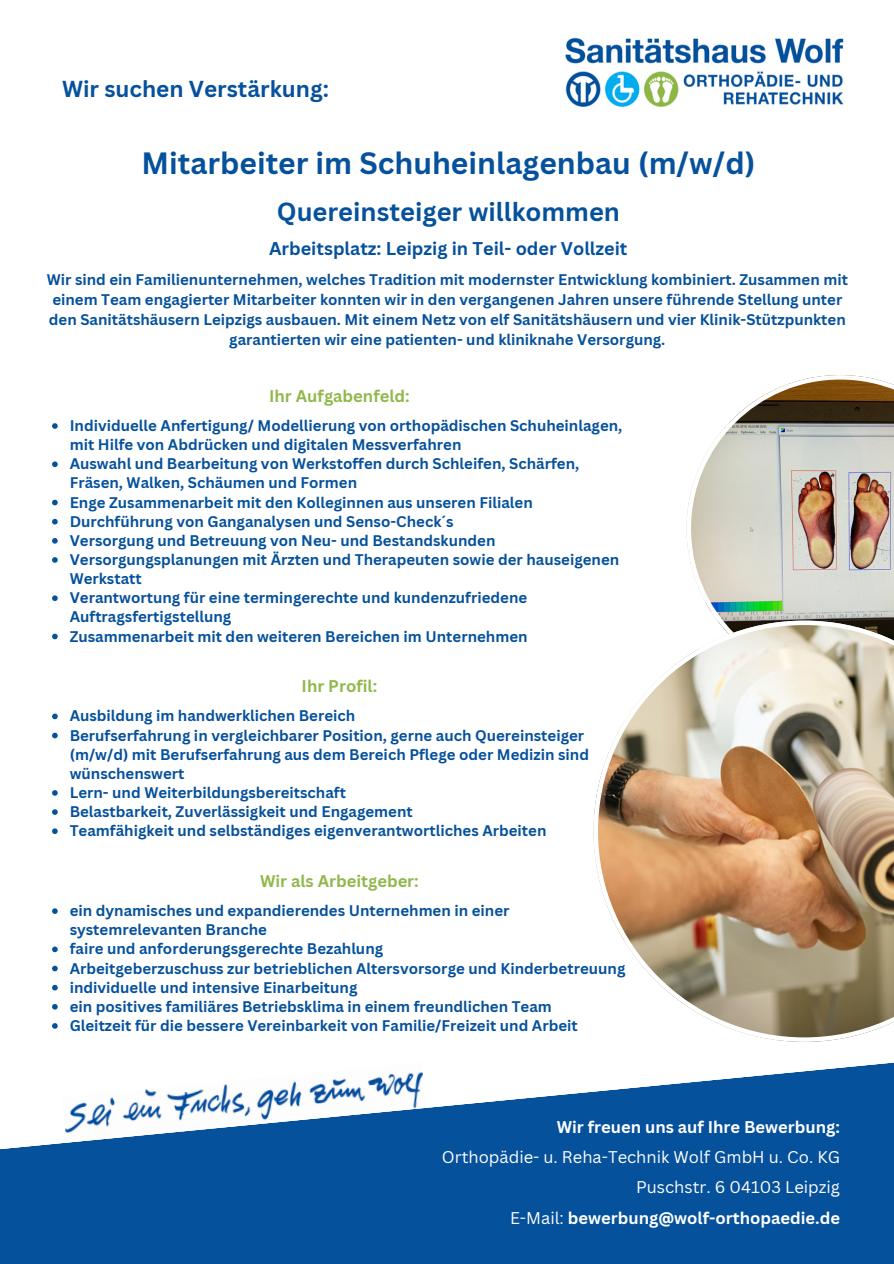
<style>
.page{position:relative;width:894px;height:1264px;background:#fff}
.page>*{position:absolute;margin:0;border:0;box-sizing:border-box;transform-origin:0 0}
.t1{font:700 30px "Canva Sans";color:#06519c}
.t2{font:700 25.5px "Canva Sans";color:#06519c}
.t3{font:700 22.5px "Canva Sans";color:#06519c}
.t4{font:700 18px "Canva Sans";color:#06519c}
.t5{font:16.5px/30.3px "Canva Sans";color:#fff;text-align:right}
.t6{font:700 16.5px "Canva Sans";color:#91b84c}
.t7{font:700 15px/19.2px "Canva Sans";color:#06519c}
.s1{font-weight:700}
</style>
<div class="page">
<svg style="left:0;top:1063px;width:893px;height:200px;fill:#06519c"></svg>
<img style="left:565px;top:37px;width:279px;height:70px">
<svg style="left:52px;top:423px;width:6px;height:6px"></svg>
<svg style="left:52px;top:461px;width:6px;height:6px"></svg>
<svg style="left:52px;top:499px;width:6px;height:6px"></svg>
<svg style="left:52px;top:519px;width:6px;height:5px"></svg>
<svg style="left:52px;top:538px;width:6px;height:5px"></svg>
<svg style="left:52px;top:557px;width:6px;height:5px"></svg>
<svg style="left:52px;top:595px;width:6px;height:6px"></svg>
<svg style="left:52px;top:633px;width:6px;height:6px"></svg>
<svg style="left:52px;top:713px;width:6px;height:6px"></svg>
<svg style="left:52px;top:732px;width:6px;height:6px"></svg>
<svg style="left:52px;top:790px;width:6px;height:5px"></svg>
<svg style="left:52px;top:809px;width:6px;height:5px"></svg>
<svg style="left:52px;top:828px;width:6px;height:6px"></svg>
<svg style="left:52px;top:908px;width:6px;height:5px"></svg>
<svg style="left:52px;top:946px;width:6px;height:6px"></svg>
<svg style="left:52px;top:965px;width:6px;height:6px"></svg>
<svg style="left:52px;top:984px;width:6px;height:6px"></svg>
<svg style="left:52px;top:1004px;width:6px;height:5px"></svg>
<svg style="left:52px;top:1023px;width:6px;height:5px"></svg>
<img style="left:686px;top:375px;width:207px;height:245px">
<img style="left:593px;top:620px;width:300px;height:421px">
<p class="t3" style="left:62px;top:73px;width:268px">Wir suchen Verstärkung:</p>
<p class="t1" style="left:141px;top:142px;width:615px">Mitarbeiter im Schuheinlagenbau (m/w/d)</p>
<p class="t2" style="left:277px;top:193px;width:344px">Quereinsteiger willkommen</p>
<p class="t4" style="left:269px;top:236px;width:360px">Arbeitsplatz: Leipzig in Teil- oder Vollzeit</p>
<h3 class="t7" style="left:47px;top:269px;width:802px;line-height:20.2px;text-align:center">Wir sind ein Familienunternehmen, welches Tradition mit modernster Entwicklung kombiniert. Zusammen mit einem Team engagierter Mitarbeiter konnten wir in den vergangenen Jahren unsere führende Stellung unter den Sanitätshäusern Leipzigs ausbauen. Mit einem Netz von elf Sanitätshäusern und vier Klinik-Stützpunkten garantierten wir eine patienten- und kliniknahe Versorgung.</h3>
<h2 class="t6" style="left:269px;top:384px;width:142px">Ihr Aufgabenfeld:</h2>
<h4 class="t7" style="left:70px;top:415px;width:554px">Individuelle Anfertigung/ Modellierung von orthopädischen Schuheinlagen, mit Hilfe von Abdrücken und digitalen Messverfahren</h4>
<p class="t7" style="left:70px;top:454px;width:511px">Auswahl und Bearbeitung von Werkstoffen durch Schleifen, Schärfen,<br>Fräsen, Walken, Schäumen und Formen</p>
<p class="t7" style="left:70px;top:492px;width:464px">Enge Zusammenarbeit mit den Kolleginnen aus unseren Filialen</p>
<p class="t7" style="left:70px;top:511px;width:385px">Durchführung von Ganganalysen und Senso-Check´s</p>
<p class="t7" style="left:70px;top:530px;width:427px">Versorgung und Betreuung von Neu- und Bestandskunden</p>
<p class="t7" style="left:70px;top:549px;width:551px">Versorgungsplanungen mit Ärzten und Therapeuten sowie der hauseigenen<br>Werkstatt</p>
<p class="t7" style="left:70px;top:588px;width:459px">Verantwortung für eine termingerechte und kundenzufriedene<br>Auftragsfertigstellung</p>
<p class="t7" style="left:70px;top:626px;width:459px">Zusammenarbeit mit den weiteren Bereichen im Unternehmen</p>
<p class="t6" style="left:301px;top:674px;width:77px">Ihr Profil:</p>
<p class="t7" style="left:70px;top:706px;width:287px">Ausbildung im handwerklichen Bereich</p>
<p class="t7" style="left:70px;top:725px;width:520px">Berufserfahrung in vergleichbarer Position, gerne auch Quereinsteiger (m/w/d) mit Berufserfahrung aus dem Bereich Pflege oder Medizin sind wünschenswert</p>
<h2 class="t7" style="left:70px;top:782px;width:278px">Lern- und Weiterbildungsbereitschaft</h2>
<p class="t7" style="left:70px;top:801px;width:344px">Belastbarkeit, Zuverlässigkeit und Engagement</p>
<p class="t7" style="left:70px;top:820px;width:478px">Teamfähigkeit und selbständiges eigenverantwortliches Arbeiten</p>
<p class="t6" style="left:260px;top:869px;width:160px">Wir als Arbeitgeber:</p>
<p class="t7" style="left:70px;top:900px;width:441px">ein dynamisches und expandierendes Unternehmen in einer systemrelevanten Branche</p>
<p class="t7" style="left:70px;top:939px;width:315px">faire und anforderungsgerechte Bezahlung</p>
<h2 class="t7" style="left:70px;top:958px;width:557px">Arbeitgeberzuschuss zur betrieblichen Altersvorsorge und Kinderbetreuung</h2>
<p class="t7" style="left:70px;top:977px;width:289px">individuelle und intensive Einarbeitung</p>
<p class="t7" style="left:70px;top:996px;width:483px">ein positives familiäres Betriebsklima in einem freundlichen Team</p>
<p class="t7" style="left:70px;top:1015px;width:509px">Gleitzeit für die bessere Vereinbarkeit von Familie/Freizeit und Arbeit</p>
<p class="t5" style="left:442px;top:1110px;width:399px"><span class="s1">Wir freuen uns auf Ihre Bewerbung:<br></span>Orthopädie- u. Reha-Technik Wolf GmbH u. Co. KG Puschstr. 6 04103 Leipzig<br>E-Mail: <span class="s1">bewerbung@wolf-orthopaedie.de</span></p>
</div>
